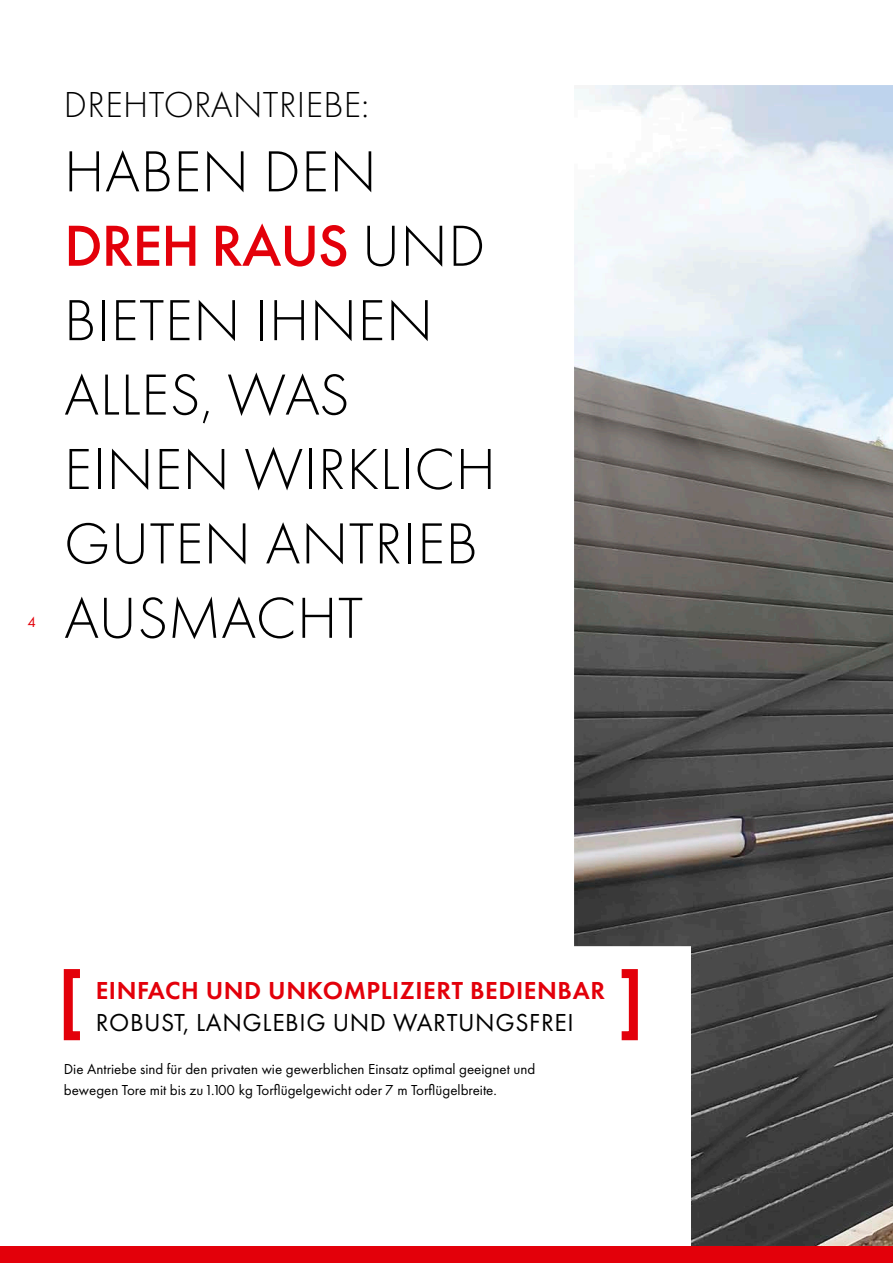
<style>
.page{position:relative;width:893px;height:1263px;background:#fff}
.page>*{position:absolute;margin:0;border:0;box-sizing:border-box;transform-origin:0 0}
.t1{font:300 60px/74.4px "Futura PT";letter-spacing:.01em;color:#000}
.t2{font:300 37.5px "Futura PT";letter-spacing:.01em;color:#000}
.t3{font:600 25.5px "Futura PT";letter-spacing:.025em;color:#e3000a}
.t4{font:25.5px "Futura PT";letter-spacing:.025em;color:#000}
.t5{font:15px/21.3px "Futura PT";color:#000}
.t6{font:15px "Futura PT";color:#e3000a}
.s1{font-weight:500;color:#e3000a}
</style>
<div class="page">
<img style="left:574px;top:85px;width:319px;height:1161px">
<div style="left:64px;top:969px;width:20px;height:71px;border:9px solid #e3000a"></div>
<div style="left:617px;top:969px;width:21px;height:71px;border:9px solid #e3000a"></div>
<div style="left:0;top:1246px;width:893px;height:17px;background:#e3000a"></div>
<p class="t6" style="left:28px;top:613px;width:10px">4</p>
<h2 class="t2" style="left:64px;top:83px;width:307px">DREHTORANTRIEBE:</h2>
<h1 class="t1" style="left:64px;top:135px;width:433px">HABEN DEN<br><span class="s1">DREH RAUS</span> UND<br>BIETEN IHNEN<br>ALLES, WAS<br>EINEN WIRKLICH<br>GUTEN ANTRIEB<br>AUSMACHT</h1>
<h3 class="t3" style="left:96px;top:975px;width:511px">EINFACH UND UNKOMPLIZIERT BEDIENBAR</h3>
<h3 class="t4" style="left:96px;top:1008px;width:479px">ROBUST, LANGLEBIG UND WARTUNGSFREI</h3>
<p class="t5" style="left:64px;top:1058px;width:473px">Die Antriebe sind für den privaten wie gewerblichen Einsatz optimal geeignet und bewegen Tore mit bis zu 1.100 kg Torflügelgewicht oder 7 m Torflügelbreite.</p>
</div>
